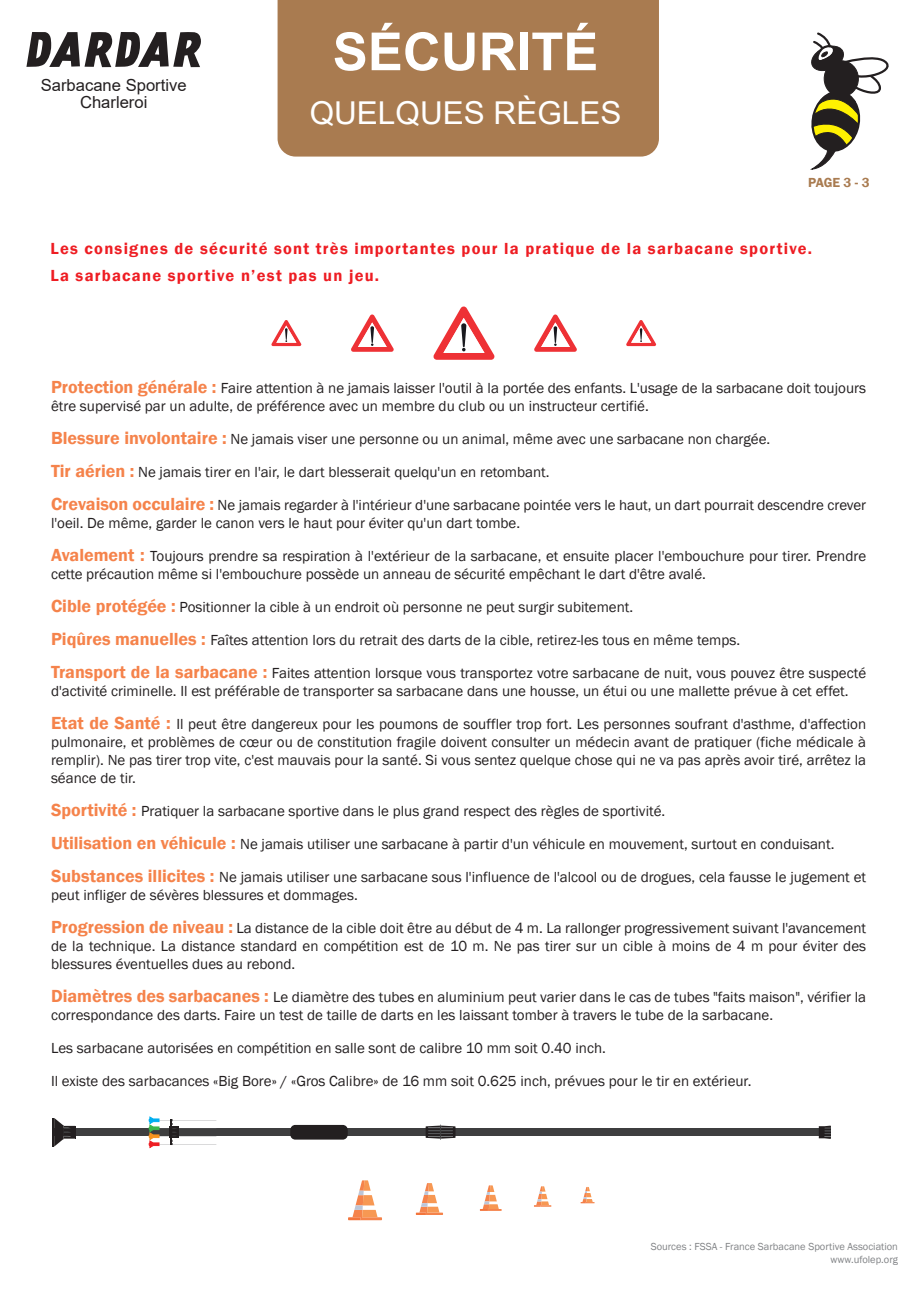
<style>
.page{position:relative;width:919px;height:1289px;background:#fff}
.page>*{position:absolute;margin:0;border:0;box-sizing:border-box;transform-origin:0 0}
.t1{font:700 52.5px "Arial";color:#fff}
.t2{font:31.5px "Arial";color:#fff}
.t3{font:16.65px/16.6px "Arial";color:#231f20;text-align:center}
.t4{font:600 16.5px/27px "Franklin Gothic";letter-spacing:.075em;color:#ee1d23}
.t5{font:15px/18px "Franklin Gothic";color:#231f20}
.t6{font:600 13.5px "Franklin Gothic";color:#a97b50}
.t7{font:10.5px/12.6px "Franklin Gothic";color:#808285;text-align:right}
.s1{font-weight:600;font-size:18px;color:#f5834b}
</style>
<div class="page">
<div style="left:277px;top:0;width:382px;height:156px;background:#a97b50"></div>
<svg style="left:26px;top:32px;width:175px;height:35px"></svg>
<svg style="left:810px;top:32px;width:79px;height:138px"></svg>
<svg style="left:348px;top:1180px;width:34px;height:40px"></svg>
<svg style="left:416px;top:1183px;width:27px;height:31px"></svg>
<svg style="left:480px;top:1185px;width:21px;height:25px"></svg>
<svg style="left:534px;top:1186px;width:17px;height:20px"></svg>
<svg style="left:580px;top:1187px;width:14px;height:16px"></svg>
<svg style="left:433px;top:306px;width:62px;height:54px"></svg>
<svg style="left:534px;top:314px;width:43px;height:38px"></svg>
<svg style="left:626px;top:320px;width:30px;height:26px"></svg>
<svg style="left:271px;top:320px;width:30px;height:26px"></svg>
<svg style="left:351px;top:314px;width:43px;height:38px"></svg>
<div style="left:52px;top:1128px;width:778px;height:8px;background:#3e3e3f"></div>
<hr style="left:52px;top:1117px;width:2px;height:29px;background:#231f20">
<svg style="left:54px;top:1118px;width:22px;height:28px"></svg>
<svg style="left:818px;top:1125px;width:12px;height:13px"></svg>
<svg style="left:149px;top:1116px;width:68px;height:31px"></svg>
<div style="left:290px;top:1124px;width:58px;height:15px;background:#231f20;border-radius:5px"></div>
<svg style="left:425px;top:1124px;width:30px;height:15px"></svg>
<p class="t3" style="left:41px;top:77px;width:147px">Sarbacane Sportive<br>Charleroi</p>
<h1 class="t1" style="left:333px;top:15px;width:267px">SÉCURITÉ</h1>
<h2 class="t2" style="left:309px;top:91px;width:313px">QUELQUES RÈGLES</h2>
<p class="t6" style="left:808px;top:174px;width:63px">PAGE 3 - 3</p>
<p class="t4" style="left:51px;top:235px;width:763px">Les consignes de sécurité sont très importantes pour la pratique de la sarbacane sportive.<br>La sarbacane sportive n’est pas un jeu.</p>
<p class="t5" style="left:51px;top:379px;width:816px"><span class="s1">Protection générale :</span> Faire attention à ne jamais laisser l'outil à la portée des enfants. L'usage de la sarbacane doit toujours être supervisé par un adulte, de préférence avec un membre du club ou un instructeur certifié.</p>
<p class="t5" style="left:51px;top:430px;width:720px"><span class="s1">Blessure involontaire :</span> Ne jamais viser une personne ou un animal, même avec une sarbacane non chargée.</p>
<p class="t5" style="left:51px;top:463px;width:500px"><span class="s1">Tir aérien :</span> Ne jamais tirer en l'air, le dart blesserait quelqu'un en retombant.</p>
<p class="t5" style="left:51px;top:496px;width:816px"><span class="s1">Crevaison occulaire :</span> Ne jamais regarder à l'intérieur d'une sarbacane pointée vers le haut, un dart pourrait descendre crever l'oeil. De même, garder le canon vers le haut pour éviter qu'un dart tombe.</p>
<p class="t5" style="left:51px;top:547px;width:816px"><span class="s1">Avalement :</span> Toujours prendre sa respiration à l'extérieur de la sarbacane, et ensuite placer l'embouchure pour tirer. Prendre cette précaution même si l'embouchure possède un anneau de sécurité empêchant le dart d'être avalé.</p>
<p class="t5" style="left:51px;top:598px;width:583px"><span class="s1">Cible protégée :</span> Positionner la cible à un endroit où personne ne peut surgir subitement.</p>
<p class="t5" style="left:51px;top:631px;width:690px"><span class="s1">Piqûres manuelles :</span> Faîtes attention lors du retrait des darts de la cible, retirez-les tous en même temps.</p>
<p class="t5" style="left:51px;top:664px;width:816px"><span class="s1">Transport de la sarbacane :</span> Faites attention lorsque vous transportez votre sarbacane de nuit, vous pouvez être suspecté d'activité criminelle. Il est préférable de transporter sa sarbacane dans une housse, un étui ou une mallette prévue à cet effet.</p>
<p class="t5" style="left:51px;top:715px;width:816px;text-align:justify"><span class="s1">Etat de Santé :</span> Il peut être dangereux pour les poumons de souffler trop fort. Les personnes soufrant d'asthme, d'affection pulmonaire, et problèmes de cœur ou de constitution fragile doivent consulter un médecin avant de pratiquer (fiche médicale à remplir). Ne pas tirer trop vite, c'est mauvais pour la santé. Si vous sentez quelque chose qui ne va pas après avoir tiré, arrêtez la séance de tir.</p>
<p class="t5" style="left:51px;top:802px;width:615px"><span class="s1">Sportivité :</span> Pratiquer la sarbacane sportive dans le plus grand respect des règles de sportivité.</p>
<p class="t5" style="left:51px;top:835px;width:784px"><span class="s1">Utilisation en véhicule :</span> Ne jamais utiliser une sarbacane à partir d'un véhicule en mouvement, surtout en conduisant.</p>
<p class="t5" style="left:51px;top:868px;width:816px"><span class="s1">Substances illicites :</span> Ne jamais utiliser une sarbacane sous l'influence de l'alcool ou de drogues, cela fausse le jugement et peut infliger de sévères blessures et dommages.</p>
<p class="t5" style="left:51px;top:919px;width:816px;text-align:justify"><span class="s1">Progression de niveau :</span> La distance de la cible doit être au début de 4 m. La rallonger progressivement suivant l'avancement de la technique. La distance standard en compétition est de 10 m. Ne pas tirer sur un cible à moins de 4 m pour éviter des blessures éventuelles dues au rebond.</p>
<p class="t5" style="left:51px;top:988px;width:816px"><span class="s1">Diamètres des sarbacanes :</span> Le diamètre des tubes en aluminium peut varier dans le cas de tubes "faits maison", vérifier la correspondance des darts. Faire un test de taille de darts en les laissant tomber à travers le tube de la sarbacane.</p>
<p class="t5" style="left:51px;top:1039px;width:556px">Les sarbacane autorisées en compétition en salle sont de calibre 10 mm soit 0.40 inch.</p>
<p class="t5" style="left:51px;top:1072px;width:702px">Il existe des sarbacances «Big Bore» / «Gros Calibre» de 16 mm soit 0.625 inch, prévues pour le tir en extérieur.</p>
<p class="t7" style="left:650px;top:1240px;width:248px">Sources : FSSA - France Sarbacane Sportive Association www.ufolep.org</p>
</div>
